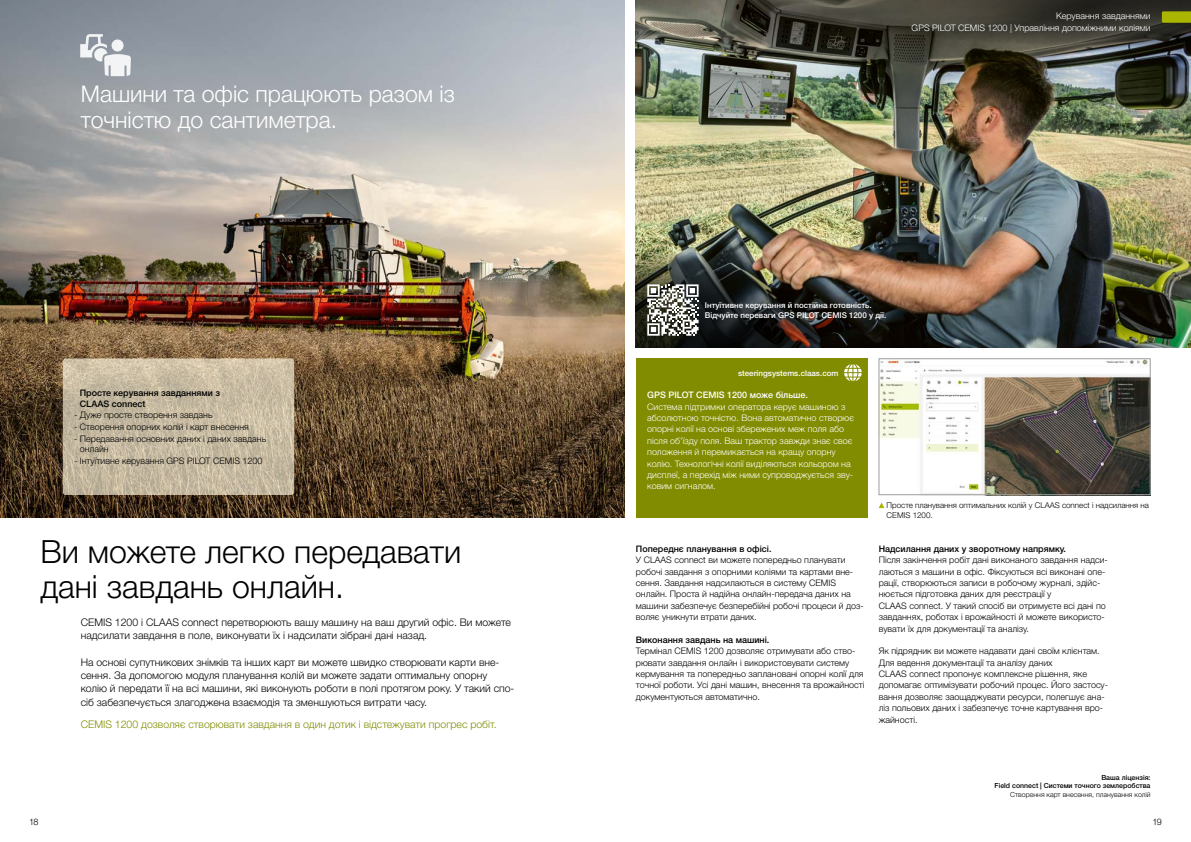
<style>
.page{position:relative;width:1191px;height:842px;background:#fff}
.page>*{position:absolute;margin:0;border:0;box-sizing:border-box;transform-origin:0 0}
.t1{font:300 32px/35px "CLAAS Helvetica Neue";color:#000}
.t2{font:300 23px/26px "CLAAS Helvetica Neue";color:#fff}
.t3{font:300 10.5px/13.3px "CLAAS Helvetica Neue";color:#000}
.t4{font:300 10.5px "CLAAS Helvetica Neue";color:#818c00}
.t5{font:300 9px/11.4px "CLAAS Helvetica Neue";color:#000}
.t6{font:300 9px/11.4px "CLAAS Helvetica Neue";color:#fff;text-align:right}
.t7{font:500 9px/10.3px "CLAAS Helvetica Neue";color:#000}
.t8{font:500 9px "CLAAS Helvetica Neue";color:#fff}
.t9{font:500 8px/9.5px "CLAAS Helvetica Neue";color:#fff}
.t10{font:300 8px/9.5px "CLAAS Helvetica Neue";color:#000}
.t11{font:500 7px/8.5px "CLAAS Helvetica Neue";color:#000;text-align:right}
.t12{font:300 7px "CLAAS Helvetica Neue";color:#000}
</style>
<div class="page">
<img style="left:636px;top:0;width:555px;height:347px">
<img style="left:0;top:0;width:624px;height:518px">
<img style="left:880px;top:360px;width:268px;height:133px">
<div style="left:878px;top:358px;width:272px;height:137px;border:1px solid #9d9e9e"></div>
<svg style="left:770px;top:0;width:421px;height:48px;background:#3d3b30"></svg>
<div style="left:636px;top:358px;width:231px;height:160px;background:#818c00"></div>
<svg style="left:80px;top:34px;width:51px;height:42px"></svg>
<img style="left:636px;top:249px;width:192px;height:98px">
<svg style="left:844px;top:364px;width:17px;height:17px"></svg>
<svg style="left:63px;top:358px;width:231px;height:137px;background:#c7bba2"></svg>
<svg style="left:878px;top:502px;width:6px;height:6px"></svg>
<h2 class="t2" style="left:81px;top:82px;width:375px">Машини та офіс працюють разом із точністю до сантиметра.</h2>
<p class="t7" style="left:80px;top:388px;width:142px">Просте керування завданнями з<br>CLAAS connect</p>
<p class="t5" style="left:74px;top:409px;width:140px">- Дуже просте створення завдань</p>
<p class="t5" style="left:74px;top:421px;width:176px">- Створення опорних колій і карт внесення</p>
<p class="t5" style="left:80px;top:433px;width:188px;line-height:10.3px;text-indent:-6px">- Передавання основних даних і даних завдань онлайн</p>
<p class="t5" style="left:74px;top:455px;width:190px">- Інтуїтивне керування GPS PILOT CEMIS 1200</p>
<h1 class="t1" style="left:40px;top:535px;width:422px">Ви можете легко передавати дані завдань онлайн.</h1>
<p class="t3" style="left:81px;top:616px;width:432px">CEMIS 1200 і CLAAS connect перетворюють вашу машину на ваш другий офіс. Ви можете надсилати завдання в поле, виконувати їх і надсилати зібрані дані назад.</p>
<p class="t3" style="left:81px;top:655px;width:435px">На основі супутникових знімків та інших карт ви можете швидко створювати карти вне&shy;сення. За допомогою модуля планування колій ви можете задати оптимальну опорну колію й передати її на всі машини, які виконують роботи в полі протягом року. У такий спо&shy;сіб забезпечується злагоджена взаємодія та зменшуються витрати часу.</p>
<p class="t4" style="left:81px;top:718px;width:417px">CEMIS 1200 дозволяє створювати завдання в один дотик і відстежувати прогрес робіт.</p>
<p class="t6" style="left:911px;top:10px;width:240px;line-height:12px">Керування завданнями<br>GPS PILOT CEMIS 1200 | Управління допоміжними коліями</p>
<p class="t9" style="left:705px;top:301px;width:183px">Інтуїтивне керування й постійна готовність.<br>Відчуйте переваги GPS PILOT CEMIS 1200 у дії.</p>
<p class="t9" style="left:738px;top:368px;width:102px">steeringsystems.claas.com</p>
<p class="t8" style="left:647px;top:389px;width:162px">GPS PILOT CEMIS 1200 може більше.</p>
<p class="t6" style="left:647px;top:401px;width:208px;text-align:left">Система підтримки оператора керує машиною з абсолютною точністю. Вона автоматично створює опорні колії на основі збережених меж поля або після об’їзду поля. Ваш трактор завжди знає своє положення й перемикається на кращу опорну колію. Технологічні колії виділяються кольором на дисплеї, а перехід між ними супроводжується зву&shy;ковим сигналом.</p>
<p class="t7" style="left:636px;top:544px;width:137px">Попереднє планування в офісі.</p>
<p class="t5" style="left:636px;top:554px;width:229px">У CLAAS connect ви можете попередньо планувати робочі завдання з опорними коліями та картами вне&shy;сення. Завдання надсилаються в систему CEMIS онлайн. Проста й надійна онлайн-передача даних на машини забезпечує безперебійні робочі процеси й доз&shy;воляє уникнути втрати даних.</p>
<p class="t7" style="left:636px;top:635px;width:135px">Виконання завдань на машині.</p>
<p class="t5" style="left:636px;top:646px;width:230px">Термінал CEMIS 1200 дозволяє отримувати або ство&shy;рювати завдання онлайн і використовувати систему кермування та попередньо заплановані опорні колії для точної роботи. Усі дані машин, внесення та врожайності документуються автоматично.</p>
<p class="t10" style="left:886px;top:501px;width:264px">Просте планування оптимальних колій у CLAAS connect і надсилання на<br>CEMIS 1200.</p>
<p class="t7" style="left:878px;top:544px;width:189px">Надсилання даних у зворотному напрямку.</p>
<p class="t5" style="left:878px;top:554px;width:231px">Після закінчення робіт дані виконаного завдання надси&shy;лаються з машини в офіс. Фіксуються всі виконані опе&shy;рації, створюються записи в робочому журналі, здійс&shy;нюється підготовка даних для реєстрації у<br>CLAAS connect. У такий спосіб ви отримуєте всі дані по завданнях, роботах і врожайності й можете використо&shy;вувати їх для документації та аналізу.</p>
<p class="t5" style="left:878px;top:645px;width:231px">Як підрядник ви можете надавати дані своїм клієнтам.<br>Для ведення документації та аналізу даних<br>CLAAS connect пропонує комплексне рішення, яке допомагає оптимізувати робочий процес. Його застосу&shy;вання дозволяє заощаджувати ресурси, полегшує ана&shy;ліз польових даних і забезпечує точне картування вро&shy;жайності.</p>
<p class="t11" style="left:994px;top:773px;width:157px">Ваша ліцензія:<br>Field connect | Системи точного землеробства</p>
<p class="t12" style="left:1010px;top:789px;width:142px">Створення карт внесення, планування колій</p>
<p class="t5" style="left:29px;top:816px;width:11px">18</p>
<p class="t5" style="left:1152px;top:816px;width:11px">19</p>
</div>
